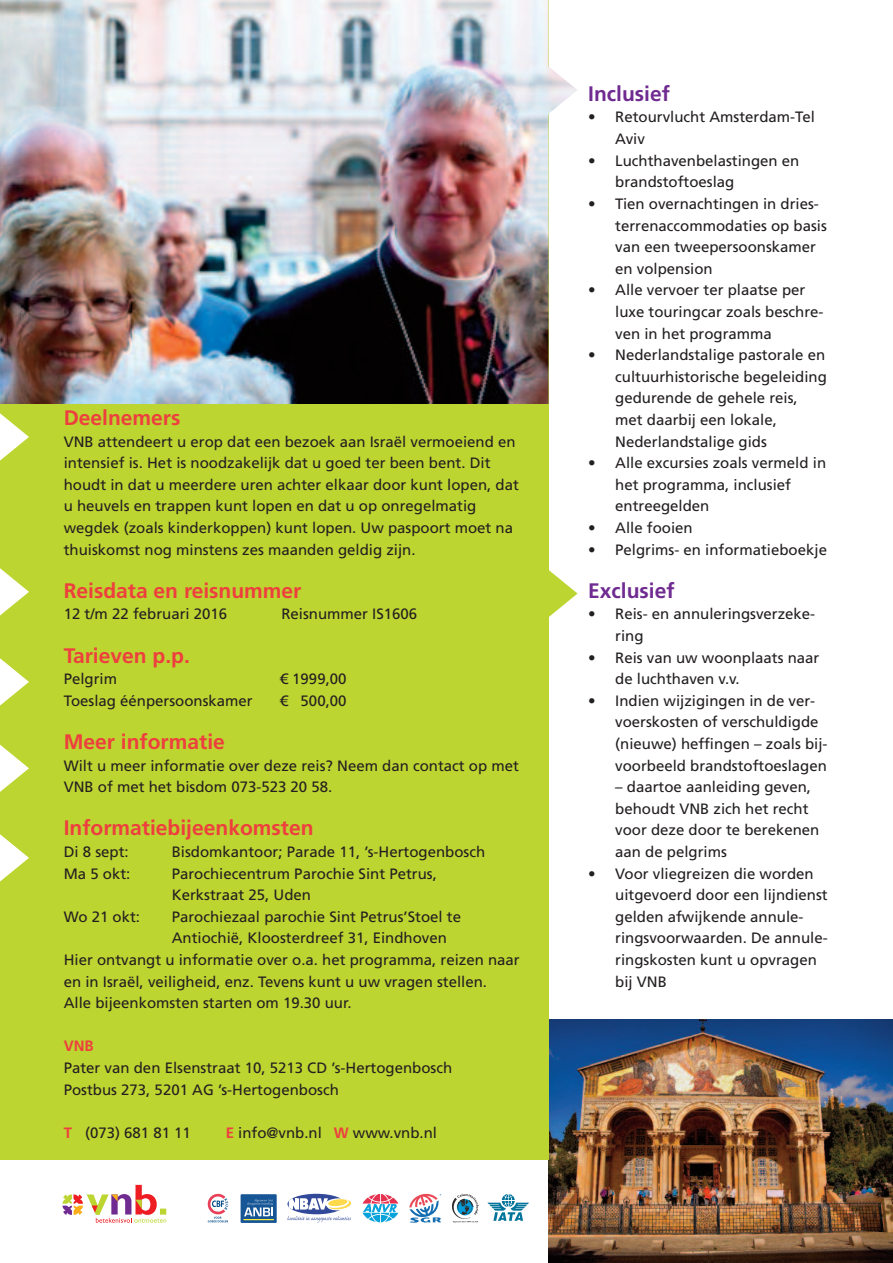
<style>
.page{position:relative;width:893px;height:1263px;background:#fff}
.page>*{position:absolute;margin:0;border:0;box-sizing:border-box;transform-origin:0 0}
.t1{font:700 21px "Frutiger LT";color:#ee3f3e}
.t2{font:700 21px "Frutiger LT";color:#702b91}
.t3{font:15px/21.6px "Frutiger LT";color:#231f20}
.t4{font:700 15px "Frutiger LT";color:#ee3f3e}
.s1{font-weight:700;color:#ee3f3e}
</style>
<div class="page">
<img style="left:549px;top:1019px;width:344px;height:244px">
<div style="left:0;top:0;width:549px;height:1159px;background:#bcd531"></div>
<img style="left:0;top:0;width:577px;height:404px">
<svg style="left:549px;top:570px;width:29px;height:47px"></svg>
<svg style="left:0;top:658px;width:29px;height:48px"></svg>
<svg style="left:0;top:403px;width:29px;height:58px"></svg>
<svg style="left:452px;top:1194px;width:27px;height:28px"></svg>
<svg style="left:409px;top:1193px;width:32px;height:30px"></svg>
<svg style="left:363px;top:1194px;width:35px;height:28px"></svg>
<div style="left:287px;top:1194px;width:58px;height:20px;background:#314998;border-radius:50%"></div>
<svg style="left:287px;top:1198px;width:64px;height:24px"></svg>
<svg style="left:487px;top:1194px;width:42px;height:27px"></svg>
<div style="left:241px;top:1194px;width:36px;height:29px;background:#165596"></div>
<svg style="left:244px;top:1199px;width:29px;height:17px"></svg>
<hr style="left:243px;top:1219px;width:31px;height:1px;background:#fbea39">
<svg style="left:208px;top:1193px;width:20px;height:29px"></svg>
<svg style="left:63px;top:1185px;width:103px;height:38px"></svg>
<svg style="left:0;top:744px;width:29px;height:48px"></svg>
<svg style="left:0;top:834px;width:29px;height:48px"></svg>
<svg style="left:0;top:568px;width:29px;height:48px"></svg>
<h1 class="t1" style="left:64px;top:405px;width:118px">Deelnemers</h1>
<p class="t3" style="left:64px;top:431px;width:457px">VNB attendeert u erop dat een bezoek aan Israël vermoeiend en intensief is. Het is noodzakelijk dat u goed ter been bent. Dit houdt in dat u meerdere uren achter elkaar door kunt lopen, dat u heuvels en trappen kunt lopen en dat u op onregelmatig<br>weg dek (zoals kinderkoppen) kunt lopen. Uw paspoort moet na thuiskomst nog minstens zes maanden geldig zijn.</p>
<h1 class="t1" style="left:64px;top:578px;width:239px">Reisdata en reisnummer</h1>
<p class="t3" style="left:64px;top:603px;width:165px">12 t/m 22 februari 2016</p>
<p class="t3" style="left:281px;top:603px;width:137px">Reisnummer IS1606</p>
<h1 class="t1" style="left:64px;top:643px;width:128px">Tarieven p.p.</h1>
<p class="t3" style="left:64px;top:668px;width:55px">Pelgrim</p>
<p class="t3" style="left:280px;top:668px;width:68px">€ 1999,00</p>
<p class="t3" style="left:64px;top:690px;width:190px">Toeslag éénpersoonskamer</p>
<p class="t3" style="left:280px;top:690px;width:68px">€ 500,00</p>
<h1 class="t1" style="left:64px;top:729px;width:163px">Meer informatie</h1>
<p class="t3" style="left:64px;top:755px;width:457px">Wilt u meer informatie over deze reis? Neem dan contact op met<br>VNB of met het bisdom 073-523 20 58.</p>
<h1 class="t1" style="left:64px;top:816px;width:251px">Informatiebijeenkomsten</h1>
<p class="t3" style="left:64px;top:841px;width:67px">Di 8 sept:</p>
<p class="t3" style="left:172px;top:841px;width:315px">Bisdomkantoor; Parade 11, ’s-Hertogenbosch</p>
<p class="t3" style="left:64px;top:863px;width:68px">Ma 5 okt:</p>
<p class="t3" style="left:172px;top:863px;width:267px">Parochiecentrum Parochie Sint Petrus,<br>Kerkstraat 25, Uden</p>
<p class="t3" style="left:64px;top:906px;width:78px">Wo 21 okt:</p>
<p class="t3" style="left:172px;top:906px;width:291px">Parochiezaal parochie Sint Petrus’Stoel te</p>
<p class="t3" style="left:172px;top:927px;width:277px">Antiochië, Kloosterdreef 31, Eindhoven</p>
<p class="t3" style="left:64px;top:949px;width:457px">Hier ontvangt u informatie over o.a. het programma, reizen naar</p>
<p class="t3" style="left:64px;top:971px;width:425px">en in Israël, veiligheid, enz. Tevens kunt u uw vragen stellen.</p>
<p class="t3" style="left:64px;top:992px;width:289px">Alle bijeenkomsten starten om 19.30 uur.</p>
<p class="t4" style="left:64px;top:1037px;width:31px">VNB</p>
<p class="t3" style="left:64px;top:1057px;width:390px">Pater van den Elsenstraat 10, 5213 CD ’s-Hertogenbosch<br>Postbus 273, 5201 AG ’s-Hertogenbosch</p>
<p class="t3" style="left:64px;top:1122px;width:129px"><span class="s1">T</span> (073) 681 81 11</p>
<p class="t3" style="left:226px;top:1122px;width:213px"><span class="s1">E</span> info@vnb.nl <span class="s1">W</span> www.vnb.nl</p>
<h1 class="t2" style="left:588px;top:81px;width:83px">Inclusief</h1>
<p class="t3" style="left:615px;top:107px;width:201px;text-indent:-27px">• Retourvlucht Amsterdam-Tel<br>Aviv</p>
<p class="t3" style="left:615px;top:150px;width:186px;text-indent:-27px">• Luchthavenbelastingen en brandstoftoeslag</p>
<p class="t3" style="left:615px;top:193px;width:213px;text-indent:-27px">• Tien overnachtingen in dries&shy;terrenaccommodaties op basis van een tweepersoonskamer en volpension</p>
<p class="t3" style="left:615px;top:279px;width:210px;text-indent:-27px">• Alle vervoer ter plaatse per luxe touringcar zoals beschre&shy;ven in het programma</p>
<p class="t3" style="left:615px;top:344px;width:213px;text-indent:-27px">• Nederlandstalige pastorale en cultuurhistorische begeleiding gedurende de gehele reis, met daarbij een lokale,<br>Ne der landstalige gids</p>
<p class="t3" style="left:615px;top:452px;width:212px;text-indent:-27px">• Alle excursies zoals vermeld in het programma, inclusief<br>en treegelden</p>
<p class="t3" style="left:588px;top:517px;width:106px">• Alle fooien</p>
<p class="t3" style="left:588px;top:539px;width:240px">• Pelgrims- en informatieboekje</p>
<h1 class="t2" style="left:588px;top:578px;width:88px">Exclusief</h1>
<p class="t3" style="left:615px;top:603px;width:202px;text-indent:-27px">• Reis- en annuleringsverzeke&shy;ring</p>
<p class="t3" style="left:615px;top:647px;width:206px;text-indent:-27px">• Reis van uw woonplaats naar de luchthaven v.v.</p>
<p class="t3" style="left:615px;top:690px;width:214px;text-indent:-27px">• Indien wijzigingen in de ver&shy;voerskosten of verschuldigde (nieuwe) heffingen – zoals bij&shy;voorbeeld brandstoftoeslagen</p>
<p class="t3" style="left:615px;top:776px;width:206px">– daartoe aanleiding geven, behoudt VNB zich het recht voor deze door te berekenen aan de pelgrims</p>
<p class="t3" style="left:615px;top:863px;width:214px;text-indent:-27px">• Voor vliegreizen die worden uitgevoerd door een lijndienst gelden afwijkende annule&shy;ringsvoorwaarden. De annule&shy;ringskosten kunt u opvragen bij VNB</p>
</div>
